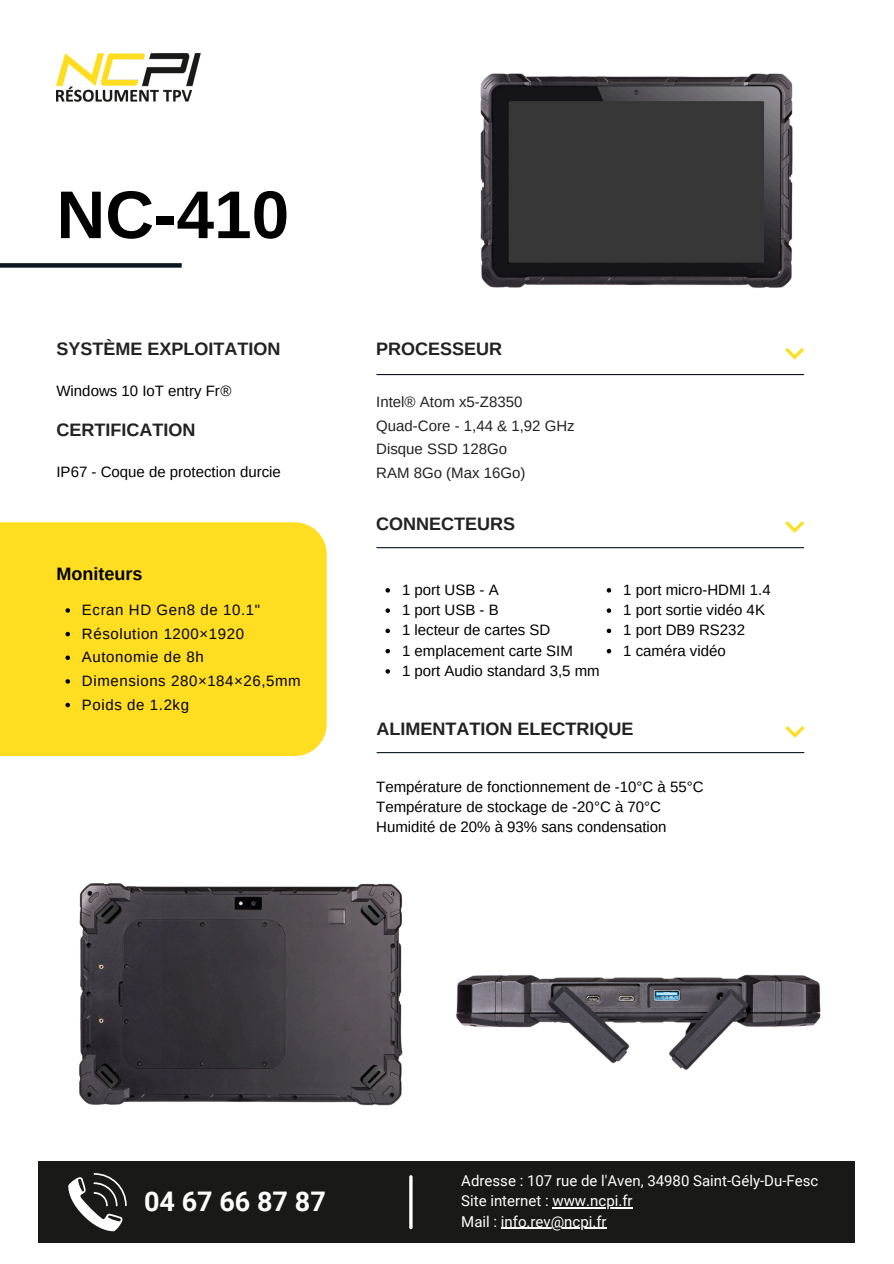
<style>
.page{position:relative;width:894px;height:1264px;background:#fff}
.page>*{position:absolute;margin:0;border:0;box-sizing:border-box;transform-origin:0 0}
.t1{font:700 67.5px "Arimo";color:#000}
.t2{font:700 27px "Roboto";color:#fff}
.t3{font:700 18px "Arimo";color:#222}
.t4{font:700 18px "Arimo";color:#000}
.t5{font:15px "Arimo";color:#000}
.t6{font:15px "Roboto";color:#fff}
.t7{font:15px "Arimo";letter-spacing:.04em;color:#000}
.t8{font:15px "Arimo";color:#222}
</style>
<div class="page">
<hr style="left:377px;top:374px;width:426px;height:1px;background:#0b1623">
<div style="left:0;top:522px;width:326px;height:234px;background:#ffde21"></div>
<hr style="left:377px;top:752px;width:426px;height:1px;background:#0b1623">
<svg style="left:785px;top:726px;width:19px;height:12px"></svg>
<img style="left:56px;top:53px;width:144px;height:49px">
<hr style="left:377px;top:547px;width:426px;height:1px;background:#0b1623">
<svg style="left:785px;top:521px;width:19px;height:12px"></svg>
<div style="left:39px;top:1161px;width:815px;height:81px;background:#191917"></div>
<svg style="left:68px;top:1187px;width:58px;height:44px"></svg>
<hr style="left:409px;top:1176px;width:3px;height:51px;background:#fff">
<div style="left:0;top:263px;width:182px;height:5px;background:#0b1623"></div>
<img style="left:431px;top:73px;width:374px;height:303px">
<img style="left:38px;top:883px;width:375px;height:304px">
<img style="left:412px;top:935px;width:409px;height:151px">
<svg style="left:65px;top:608px;width:5px;height:4px"></svg>
<svg style="left:65px;top:632px;width:5px;height:4px"></svg>
<svg style="left:65px;top:655px;width:5px;height:5px"></svg>
<svg style="left:65px;top:679px;width:5px;height:4px"></svg>
<svg style="left:65px;top:702px;width:5px;height:5px"></svg>
<svg style="left:385px;top:588px;width:5px;height:4px"></svg>
<svg style="left:385px;top:608px;width:5px;height:5px"></svg>
<svg style="left:385px;top:628px;width:5px;height:5px"></svg>
<svg style="left:385px;top:649px;width:5px;height:4px"></svg>
<svg style="left:385px;top:669px;width:5px;height:4px"></svg>
<svg style="left:606px;top:588px;width:5px;height:4px"></svg>
<svg style="left:606px;top:608px;width:5px;height:5px"></svg>
<svg style="left:606px;top:628px;width:5px;height:5px"></svg>
<svg style="left:606px;top:649px;width:5px;height:4px"></svg>
<hr style="left:552px;top:1207px;width:80px;height:1px;background:#fff">
<hr style="left:500px;top:1227px;width:106px;height:1px;background:#fff">
<p class="t1" style="left:56px;top:177px;width:234px">NC-410</p>
<p class="t3" style="left:56px;top:338px;width:225px">SYSTÈME EXPLOITATION</p>
<p class="t3" style="left:376px;top:338px;width:127px">PROCESSEUR</p>
<p class="t5" style="left:56px;top:382px;width:176px">Windows 10 IoT entry Fr®</p>
<h3 class="t3" style="left:56px;top:420px;width:140px">CERTIFICATION</h3>
<p class="t5" style="left:56px;top:463px;width:226px">IP67 - Coque de protection durcie</p>
<p class="t4" style="left:56px;top:564px;width:87px">Moniteurs</p>
<h3 class="t7" style="left:82px;top:601px;width:179px">Ecran HD Gen8 de 10.1"</h3>
<p class="t7" style="left:82px;top:625px;width:163px">Résolution 1200×1920</p>
<p class="t7" style="left:82px;top:648px;width:123px">Autonomie de 8h</p>
<p class="t7" style="left:82px;top:672px;width:220px">Dimensions 280×184×26,5mm</p>
<h3 class="t7" style="left:82px;top:696px;width:108px">Poids de 1.2kg</h3>
<p class="t8" style="left:376px;top:393px;width:148px">Intel® Atom x5-Z8350</p>
<p class="t8" style="left:376px;top:417px;width:200px">Quad-Core - 1,44 &amp; 1,92 GHz</p>
<p class="t8" style="left:376px;top:441px;width:132px">Disque SSD 128Go</p>
<p class="t8" style="left:376px;top:464px;width:151px">RAM 8Go (Max 16Go)</p>
<p class="t3" style="left:376px;top:513px;width:140px">CONNECTEURS</p>
<p class="t5" style="left:402px;top:581px;width:98px">1 port USB - A</p>
<p class="t5" style="left:402px;top:601px;width:98px">1 port USB - B</p>
<p class="t5" style="left:402px;top:622px;width:150px">1 lecteur de cartes SD</p>
<p class="t5" style="left:402px;top:642px;width:172px">1 emplacement carte SIM</p>
<h3 class="t5" style="left:402px;top:662px;width:199px">1 port Audio standard 3,5 mm</h3>
<p class="t5" style="left:623px;top:581px;width:149px">1 port micro-HDMI 1.4</p>
<p class="t5" style="left:623px;top:601px;width:143px">1 port sortie vidéo 4K</p>
<p class="t5" style="left:623px;top:622px;width:123px">1 port DB9 RS232</p>
<p class="t5" style="left:623px;top:642px;width:104px">1 caméra vidéo</p>
<p class="t3" style="left:376px;top:718px;width:258px">ALIMENTATION ELECTRIQUE</p>
<p class="t5" style="left:376px;top:778px;width:329px">Température de fonctionnement de -10°C à 55°C</p>
<p class="t5" style="left:376px;top:798px;width:286px">Température de stockage de -20°C à 70°C</p>
<h4 class="t5" style="left:376px;top:818px;width:292px">Humidité de 20% à 93% sans condensation</h4>
<p class="t2" style="left:144px;top:1186px;width:183px">04 67 66 87 87</p>
<p class="t6" style="left:461px;top:1172px;width:358px">Adresse : 107 rue de l'Aven, 34980 Saint-Gély-Du-Fesc</p>
<p class="t6" style="left:461px;top:1192px;width:173px">Site internet : www.ncpi.fr</p>
<p class="t6" style="left:461px;top:1212px;width:147px">Mail : info.rev@ncpi.fr</p>
</div>
